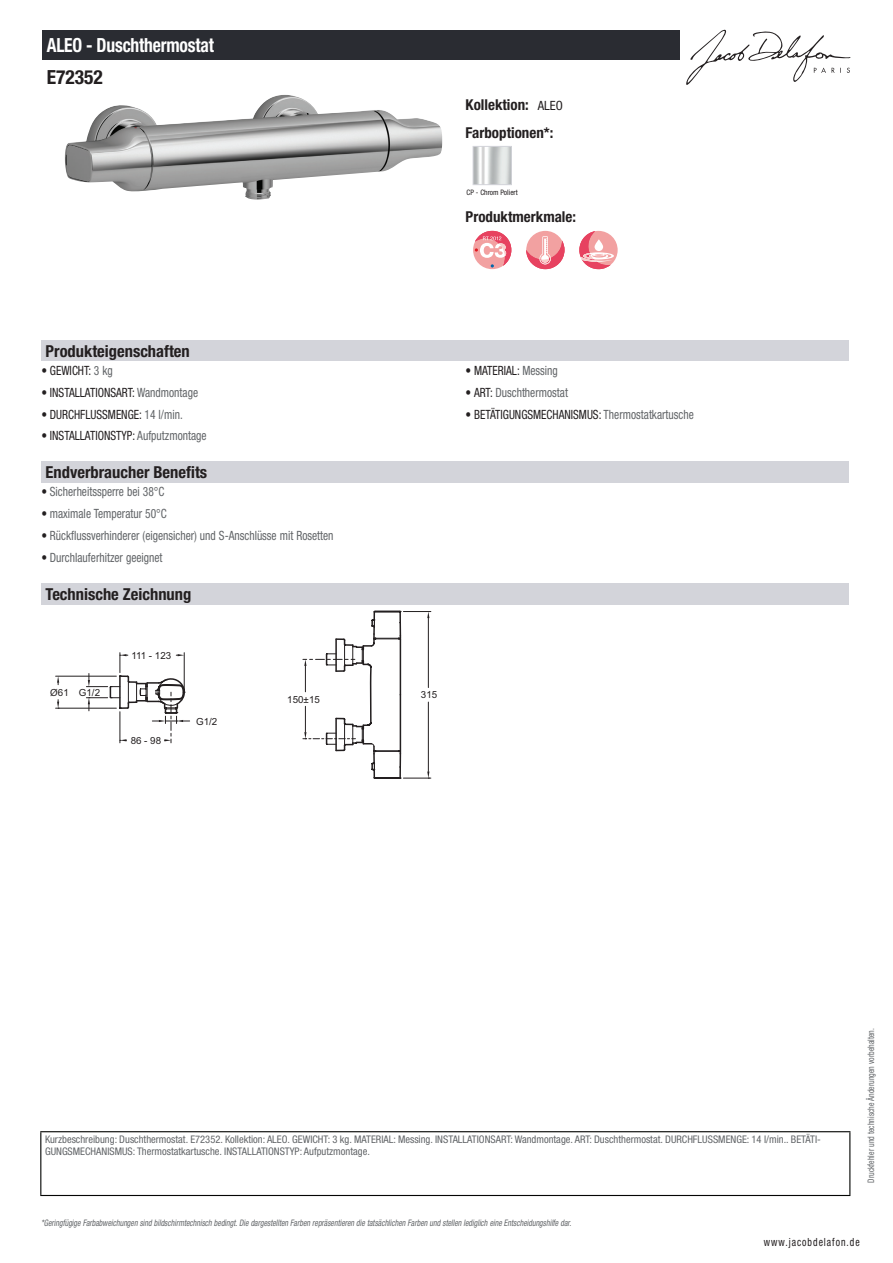
<style>
.page{position:relative;width:893px;height:1263px;background:#fff}
.page>*{position:absolute;margin:0;border:0;box-sizing:border-box;transform-origin:0 0}
.t1{font:700 condensed 19.5px "Helvetica Neue LT Std";letter-spacing:-.01em;color:#fff;scale:.9 1}
.t2{font:700 condensed 19.5px "Helvetica Neue LT Std";color:#231f20}
.t3{font:700 condensed 16.5px "Helvetica Neue LT Std";color:#231f20}
.t4{font:700 condensed 15px/27.8px "Helvetica Neue LT Std";color:#231f20}
.t5{font:condensed 12.75px "Helvetica Neue LT Std";color:#231f20;scale:.9 1}
.t6{font:condensed 12.75px "Helvetica Neue LT Std";color:#626568;scale:.9 1}
.t7{font:condensed 11.25px "Helvetica Neue LT Std";letter-spacing:.1em;color:#231f20;scale:.87 1}
.t8{font:condensed 10.5px/12px "Helvetica Neue LT Std";color:#626568}
.t9{font:9.75px "Arial";color:#231f20}
.t10{font:italic condensed 9px "Helvetica Neue LT Std";color:#626568;scale:.87 1}
.t11{font:condensed 9px "Helvetica Neue LT Std";color:#626568;scale:.87 1}
.t12{font:condensed 7.5px "Helvetica Neue LT Std";color:#231f20}
.s1{font-weight:400;font-size:12.75px}
.s2{color:#626568}
.s3{color:#231f20}
</style>
<div class="page">
<svg style="left:686px;top:30px;width:164px;height:55px"></svg>
<img style="left:65px;top:95px;width:377px;height:105px">
<img style="left:475px;top:148px;width:35px;height:35px">
<div style="left:473px;top:146px;width:39px;height:39px;border:1px solid #d3d4da"></div>
<svg style="left:473px;top:231px;width:38px;height:38px"></svg>
<svg style="left:475px;top:231px;width:36px;height:36px"></svg>
<div style="left:526px;top:231px;width:38px;height:38px;background:#f2a1a1;border-radius:50%"></div>
<svg style="left:526px;top:236px;width:38px;height:33px"></svg>
<div style="left:579px;top:231px;width:39px;height:38px;background:#f2a1a1;border-radius:50%"></div>
<svg style="left:579px;top:231px;width:35px;height:38px"></svg>
<div style="left:41px;top:340px;width:808px;height:21px;background:#d3d4da"></div>
<div style="left:41px;top:462px;width:808px;height:21px;background:#d3d4da"></div>
<div style="left:41px;top:583px;width:808px;height:21px;background:#d3d4da"></div>
<hr style="left:56px;top:676px;width:60px;height:1px;background:#231f20">
<hr style="left:56px;top:708px;width:60px;height:1px;background:#231f20">
<svg style="left:57px;top:676px;width:2px;height:9px"></svg>
<svg style="left:57px;top:700px;width:2px;height:9px"></svg>
<svg style="left:86px;top:611px;width:345px;height:168px"></svg>
<div style="left:43px;top:30px;width:637px;height:30px;background:#2a2c32"></div>
<hr style="left:40px;top:1131px;width:810px;height:1px;background:#040503">
<hr style="left:40px;top:1132px;width:1px;height:63px;background:#040503">
<hr style="left:849px;top:1132px;width:1px;height:63px;background:#040503">
<hr style="left:40px;top:1195px;width:810px;height:1px;background:#040503">
<h1 class="t1" style="left:47px;top:33px;width:187px">ALEO - Duschthermostat</h1>
<h1 class="t2" style="left:47px;top:65px;width:58px">E72352</h1>
<h3 class="t4" style="left:466px;top:90px;width:99px">Kollektion: <span class="s1">ALEO<br></span>Farboptionen*:</h3>
<p class="t12" style="left:467px;top:188px;width:53px">CP - Chrom Poliert</p>
<h3 class="t4" style="left:466px;top:203px;width:112px">Produktmerkmale:</h3>
<h2 class="t3" style="left:46px;top:341px;width:146px">Produkteigenschaften</h2>
<p class="t5" style="left:41px;top:363px;width:81px">• GEWICHT: <span class="s2">3 kg</span></p>
<p class="t5" style="left:466px;top:363px;width:104px">• MATERIAL: <span class="s2">Messing</span></p>
<p class="t5" style="left:41px;top:385px;width:176px">• INSTALLATIONSART: <span class="s2">Wandmontage</span></p>
<p class="t6" style="left:466px;top:385px;width:115px"><span class="s3">• ART:</span> Duschthermostat</p>
<p class="t5" style="left:41px;top:407px;width:159px">• DURCHFLUSSMENGE: <span class="s2">14 l/min.</span></p>
<p class="t5" style="left:466px;top:407px;width:255px">• BETÄTIGUNGSMECHANISMUS: <span class="s2">Thermostatkartusche</span></p>
<p class="t5" style="left:41px;top:428px;width:185px">• INSTALLATIONSTYP: <span class="s2">Aufputzmontage</span></p>
<h2 class="t3" style="left:46px;top:462px;width:163px">Endverbraucher Benefits</h2>
<p class="t6" style="left:41px;top:484px;width:138px"><span class="s3">•</span> Sicherheitssperre bei 38°C</p>
<p class="t6" style="left:41px;top:506px;width:141px"><span class="s3">•</span> maximale Temperatur 50°C</p>
<p class="t6" style="left:41px;top:528px;width:326px"><span class="s3">•</span> Rückflussverhinderer (eigensicher) und S-Anschlüsse mit Rosetten</p>
<p class="t6" style="left:41px;top:550px;width:136px"><span class="s3">•</span> Durchlauferhitzer geeignet</p>
<h2 class="t3" style="left:46px;top:584px;width:147px">Technische Zeichnung</h2>
<p class="t9" style="left:50px;top:686px;width:51px">Ø61 G1/2</p>
<p class="t9" style="left:131px;top:649px;width:41px">111 - 123</p>
<p class="t9" style="left:131px;top:734px;width:32px">86 - 98</p>
<p class="t9" style="left:196px;top:715px;width:23px">G1/2</p>
<p class="t9" style="left:287px;top:693px;width:34px">150±15</p>
<p class="t9" style="left:421px;top:688px;width:18px">315</p>
<p class="t8" style="left:45px;top:1134px;width:777px">Kurzbeschreibung: Duschthermostat. E72352. Kollektion: ALEO. GEWICHT: 3 kg. MATERIAL: Messing. INSTALLATIONSART: Wandmontage. ART: Duschthermostat. DURCHFLUSSMENGE: 14 l/min.. BETÄTI-<br>GUNGSMECHANISMUS: Thermostatkartusche. INSTALLATIONSTYP: Aufputzmontage.</p>
<p class="t10" style="left:41px;top:1217px;width:613px">*Geringfügige Farbabweichungen sind bildschirmtechnisch bedingt.Die dargestellten Farben repräsentieren die tatsächlichen Farben und stellen lediglich eine Entscheidungshilfe dar.</p>
<p class="t11" style="left:866px;top:1183px;width:179px;rotate:-90deg">Druckfehler und technische Änderungen vorbehalten.</p>
<p class="t7" style="left:764px;top:1236px;width:112px">www.jacobdelafon.de</p>
</div>
